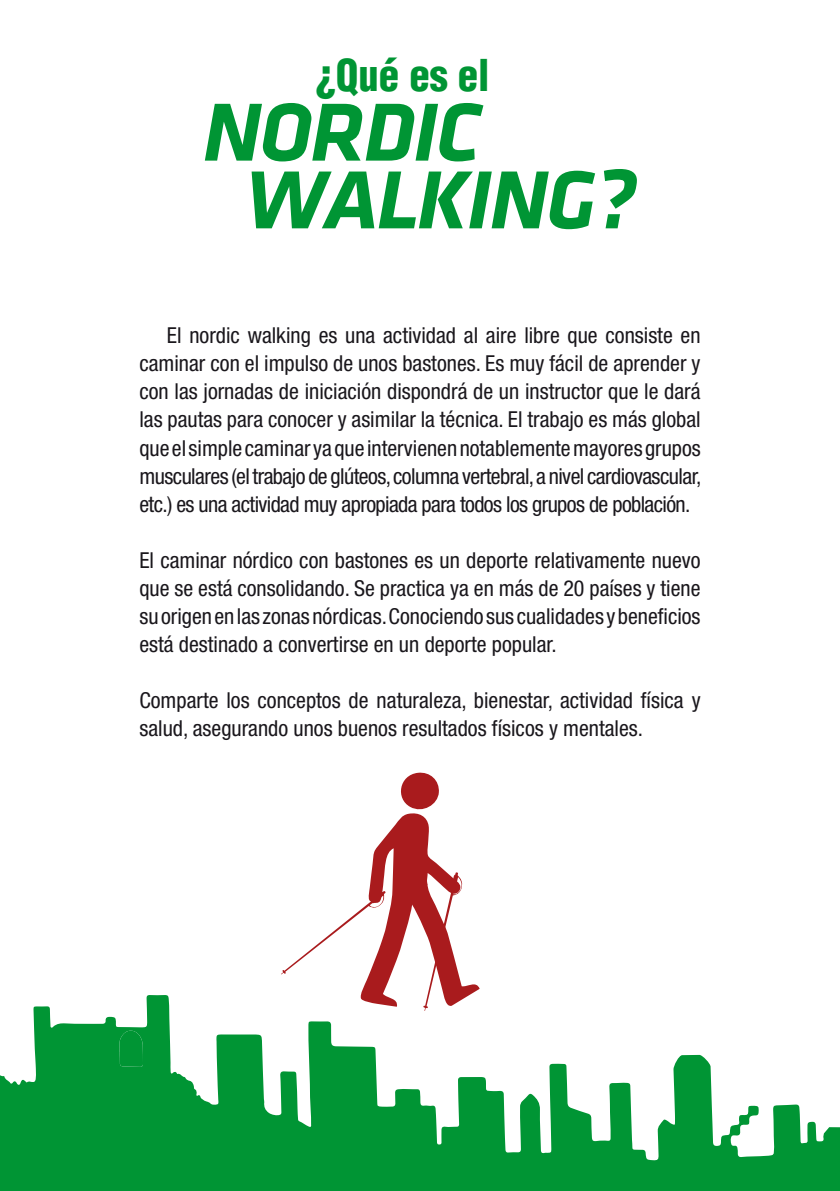
<style>
.page{position:relative;width:840px;height:1191px;background:#fff}
.page>*{position:absolute;margin:0;border:0;box-sizing:border-box;transform-origin:0 0}
.t1{font:italic 700 85.2px/67.6px "Klavika";letter-spacing:-.02em;color:#009534}
.t2{font:900 condensed 42.8px "Helvetica LT";color:#009534;scale:.95 1}
.t3{font:condensed 22px/28px "Helvetica Neue LT";color:#1a171c;text-align:justify}
</style>
<div class="page">
<svg style="left:0;top:995px;width:839px;height:196px;fill:#009534"></svg>
<svg style="left:119px;top:1029px;width:24px;height:38px"></svg>
<svg style="left:281px;top:772px;width:198px;height:239px"></svg>
<h2 class="t2" style="left:315px;top:48px;width:185px">¿Qué es el</h2>
<h1 class="t1" style="left:245px;top:98px;width:393px;text-indent:-42px">NORDIC<br>WALKING?</h1>
<p class="t3" style="left:139px;top:321px;width:563px;text-indent:27px">El nordic walking es una actividad al aire libre que consiste en caminar con el impulso de unos bastones. Es muy fácil de aprender y con las jornadas de iniciación dispondrá de un instructor que le dará las pautas para conocer y asimilar la técnica. El trabajo es más global que el simple caminar ya que intervienen notablemente mayores grupos musculares (el trabajo de glúteos, columna vertebral, a nivel cardiovascular, etc.) es una actividad muy apropiada para todos los grupos de población.</p>
<p class="t3" style="left:139px;top:545px;width:562px">El caminar nórdico con bastones es un deporte relativamente nuevo que se está consolidando. Se practica ya en más de 20 países y tiene su origen en las zonas nórdicas. Conociendo sus cualidades y beneficios está destinado a convertirse en un deporte popular.</p>
<p class="t3" style="left:139px;top:685px;width:562px">Comparte los conceptos de naturaleza, bienestar, actividad física y salud, asegurando unos buenos resultados físicos y mentales.</p>
</div>
